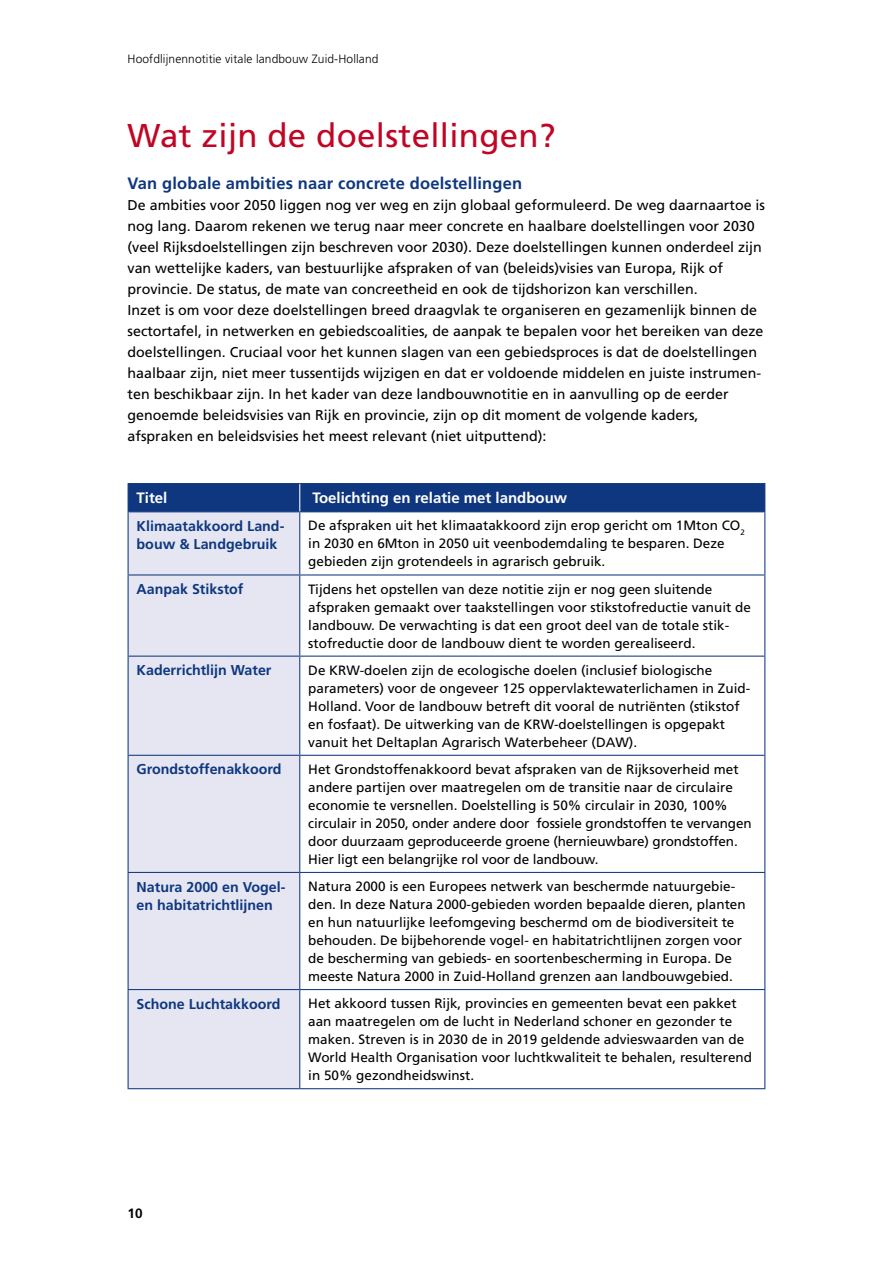
<style>
.page{position:relative;width:893px;height:1263px;background:#fff}
.page>*{position:absolute;margin:0;border:0;box-sizing:border-box;transform-origin:0 0}
.t1{font:33px "Frutiger LT Std";letter-spacing:.01em;color:#c10524}
.t2{font:700 16.5px "Frutiger LT Std";letter-spacing:.01em;color:#0f377f}
.t3{font:700 15px "Frutiger LT Std";color:#fff}
.t4{font:14.25px/21px "Frutiger LT Std";color:#000}
.t5{font:700 14.25px/18px "Frutiger LT Std";color:#0f377f}
.t6{font:13.5px/18px "Frutiger LT Std";color:#000}
.t7{font:700 13.5px "Frutiger LT Std";color:#000}
.t8{font:300 12px "Frutiger LT Std";letter-spacing:.01em;color:#000}
</style>
<div class="page">
<div style="left:129px;top:512px;width:170px;height:576px;background:#e5e6f2"></div>
<hr style="left:128px;top:483px;width:172px;height:1px;background:#0f377f">
<hr style="left:300px;top:483px;width:465px;height:1px;background:#0f377f">
<hr style="left:128px;top:512px;width:1px;height:62px;background:#0f377f">
<hr style="left:299px;top:512px;width:1px;height:62px;background:#0f377f">
<hr style="left:764px;top:512px;width:1px;height:62px;background:#0f377f">
<hr style="left:128px;top:574px;width:172px;height:1px;background:#0f377f">
<hr style="left:128px;top:575px;width:1px;height:81px;background:#0f377f">
<hr style="left:300px;top:574px;width:465px;height:1px;background:#0f377f">
<hr style="left:299px;top:575px;width:1px;height:81px;background:#0f377f">
<hr style="left:764px;top:575px;width:1px;height:81px;background:#0f377f">
<hr style="left:128px;top:656px;width:172px;height:1px;background:#0f377f">
<hr style="left:128px;top:657px;width:1px;height:98px;background:#0f377f">
<hr style="left:300px;top:656px;width:465px;height:1px;background:#0f377f">
<hr style="left:299px;top:657px;width:1px;height:98px;background:#0f377f">
<hr style="left:764px;top:657px;width:1px;height:98px;background:#0f377f">
<hr style="left:128px;top:755px;width:172px;height:1px;background:#0f377f">
<hr style="left:128px;top:756px;width:1px;height:116px;background:#0f377f">
<hr style="left:300px;top:755px;width:465px;height:1px;background:#0f377f">
<hr style="left:299px;top:756px;width:1px;height:116px;background:#0f377f">
<hr style="left:764px;top:756px;width:1px;height:116px;background:#0f377f">
<hr style="left:128px;top:872px;width:172px;height:1px;background:#0f377f">
<hr style="left:128px;top:873px;width:1px;height:116px;background:#0f377f">
<hr style="left:300px;top:872px;width:465px;height:1px;background:#0f377f">
<hr style="left:299px;top:873px;width:1px;height:116px;background:#0f377f">
<hr style="left:764px;top:873px;width:1px;height:116px;background:#0f377f">
<hr style="left:128px;top:989px;width:172px;height:1px;background:#0f377f">
<hr style="left:128px;top:990px;width:1px;height:98px;background:#0f377f">
<hr style="left:300px;top:989px;width:465px;height:1px;background:#0f377f">
<hr style="left:299px;top:990px;width:1px;height:98px;background:#0f377f">
<hr style="left:764px;top:990px;width:1px;height:98px;background:#0f377f">
<hr style="left:128px;top:1088px;width:172px;height:1px;background:#0f377f">
<hr style="left:300px;top:1088px;width:465px;height:1px;background:#0f377f">
<div style="left:128px;top:484px;width:637px;height:28px;background:#0f377f"></div>
<p class="t8" style="left:128px;top:52px;width:252px">Hoofdlijnennotitie vitale landbouw Zuid-Holland</p>
<h1 class="t1" style="left:128px;top:116px;width:429px">Wat zijn de doelstellingen?</h1>
<p class="t2" style="left:128px;top:174px;width:396px">Van globale ambities naar concrete doelstellingen</p>
<p class="t4" style="left:128px;top:195px;width:639px">De ambities voor 2050 liggen nog ver weg en zijn globaal geformuleerd. De weg daarnaartoe is nog lang. Daarom rekenen we terug naar meer concrete en haalbare doelstellingen voor 2030 (veel Rijksdoelstellingen zijn beschreven voor 2030). Deze doelstellingen kunnen onderdeel zijn van wettelijke kaders, van bestuurlijke afspraken of van (beleids)visies van Europa, Rijk of provincie. De status, de mate van concreetheid en ook de tijdshorizon kan verschillen.<br>Inzet is om voor deze doelstellingen breed draagvlak te organiseren en gezamenlijk binnen de sectortafel, in netwerken en gebiedscoalities, de aanpak te bepalen voor het bereiken van deze doelstellingen. Cruciaal voor het kunnen slagen van een gebiedsproces is dat de doelstellingen haalbaar zijn, niet meer tussentijds wijzigen en dat er voldoende middelen en juiste instrumen&shy;ten beschikbaar zijn. In het kader van deze landbouwnotitie en in aanvulling op de eerder genoemde beleidsvisies van Rijk en provincie, zijn op dit moment de volgende kaders, afspraken en beleidsvisies het meest relevant (niet uitputtend):</p>
<p class="t3" style="left:137px;top:489px;width:32px">Titel</p>
<p class="t3" style="left:312px;top:489px;width:256px">Toelichting en relatie met landbouw</p>
<p class="t5" style="left:137px;top:517px;width:149px">Klimaatakkoord Land&shy;bouw &amp; Landgebruik</p>
<p class="t6" style="left:308px;top:517px;width:438px">De afspraken uit het klimaatakkoord zijn erop gericht om 1Mton CO<sub>2 </sub>in 2030 en 6Mton in 2050 uit veenbodemdaling te besparen. Deze gebieden zijn grotendeels in agrarisch gebruik.</p>
<p class="t5" style="left:137px;top:580px;width:108px">Aanpak Stikstof</p>
<p class="t6" style="left:308px;top:580px;width:444px">Tijdens het opstellen van deze notitie zijn er nog geen sluitende afspraken gemaakt over taakstellingen voor stikstofreductie vanuit de landbouw. De verwachting is dat een groot deel van de totale stik&shy;stofreductie door de landbouw dient te worden gerealiseerd.</p>
<p class="t5" style="left:137px;top:661px;width:136px">Kaderrichtlijn Water</p>
<p class="t6" style="left:308px;top:661px;width:443px">De KRW-doelen zijn de ecologische doelen (inclusief biologische parameters) voor de ongeveer 125 oppervlaktewaterlichamen in Zuid-Holland. Voor de landbouw betreft dit vooral de nutriënten (stikstof en fosfaat). De uitwerking van de KRW-doelstellingen is opgepakt vanuit het Deltaplan Agrarisch Waterbeheer (DAW).</p>
<p class="t5" style="left:137px;top:760px;width:146px">Grondstoffenakkoord</p>
<p class="t6" style="left:308px;top:760px;width:445px">Het Grondstoffenakkoord bevat afspraken van de Rijksoverheid met andere partijen over maatregelen om de transitie naar de circulaire economie te versnellen. Doelstelling is 50% circulair in 2030, 100% circulair in 2050, onder andere door fossiele grondstoffen te vervangen door duurzaam geproduceerde groene (hernieuwbare) grondstoffen.<br>Hier ligt een belangrijke rol voor de landbouw.</p>
<p class="t5" style="left:137px;top:878px;width:150px">Natura 2000 en Vogel&shy;en habitatrichtlijnen</p>
<p class="t6" style="left:308px;top:877px;width:439px">Natura 2000 is een Europees netwerk van beschermde natuurgebie&shy;den. In deze Natura 2000-gebieden worden bepaalde dieren, planten en hun natuurlijke leefomgeving beschermd om de biodiversiteit te behouden. De bijbehorende vogel- en habitatrichtlijnen zorgen voor de bescherming van gebieds- en soortenbescherming in Europa. De meeste Natura 2000 in Zuid-Holland grenzen aan landbouwgebied.</p>
<p class="t5" style="left:137px;top:995px;width:145px">Schone Luchtakkoord</p>
<p class="t6" style="left:308px;top:994px;width:445px">Het akkoord tussen Rijk, provincies en gemeenten bevat een pakket aan maatregelen om de lucht in Nederland schoner en gezonder te maken. Streven is in 2030 de in 2019 geldende advieswaarden van de World Health Organisation voor luchtkwaliteit te behalen, resulterend in 50% gezondheidswinst.</p>
<p class="t7" style="left:128px;top:1205px;width:17px">10</p>
</div>
